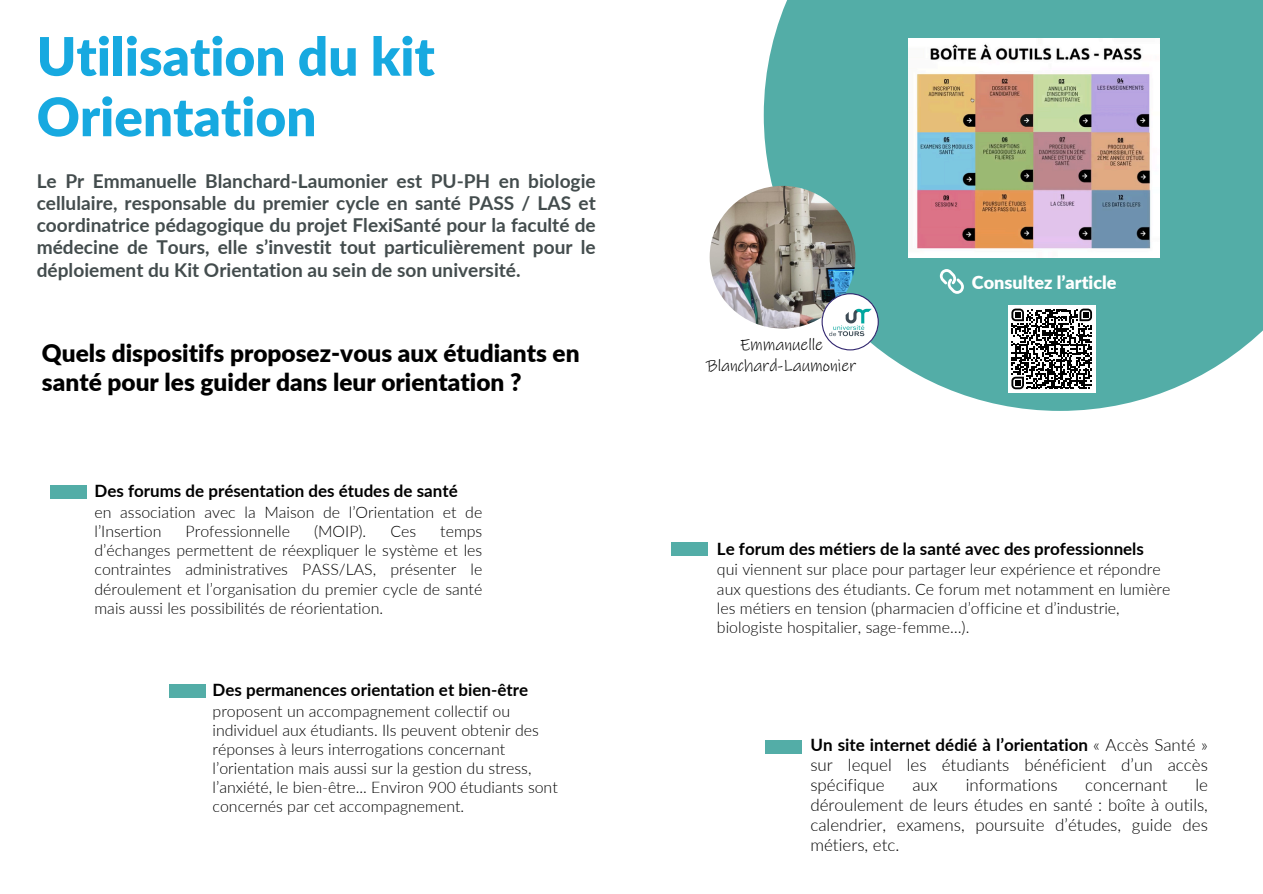
<style>
.page{position:relative;width:1263px;height:894px;background:#fff}
.page>*{position:absolute;margin:0;border:0;box-sizing:border-box;transform-origin:0 0}
.t1{font:900 53.1px/60.4px "Lato";color:#17a9e0}
.t2{font:900 24.45px/28.7px "Lato";color:#000}
.t3{font:700 19.05px/22.2px "Lato";color:#434c4d;text-align:justify}
.t4{font:900 18px "Lato";color:#fff}
.t5{font:300 16.95px/20px "Lato";color:#000;text-align:justify}
.t6{font:700 16.95px "Lato";color:#000}
.t7{font:16.95px "Ink Free";letter-spacing:-.005em;color:#000}
.t8{font:300 15.9px/19px "Lato";color:#000}
.s1{font-weight:700}
</style>
<div class="page">
<svg style="left:764px;top:0;width:499px;height:411px;fill:#53ada7"></svg>
<svg style="left:940px;top:269px;width:24px;height:25px"></svg>
<div style="left:50px;top:485px;width:36px;height:14px;background:#53ada7"></div>
<div style="left:169px;top:683px;width:36px;height:14px;background:#53ada7"></div>
<div style="left:672px;top:542px;width:36px;height:14px;background:#53ada7"></div>
<div style="left:765px;top:739px;width:36px;height:14px;background:#53ada7"></div>
<img style="left:909px;top:38px;width:251px;height:220px">
<img style="left:710px;top:186px;width:145px;height:142px;border-radius:50%">
<svg style="left:822px;top:293px;width:57px;height:57px"></svg>
<div style="left:1008px;top:305px;width:88px;height:88px;background:#fff"></div>
<svg style="left:1011px;top:308px;width:81px;height:81px"></svg>
<p class="t1" style="left:37px;top:25px;width:400px">Utilisation du kit<br>Orientation</p>
<p class="t3" style="left:37px;top:169px;width:560px">Le Pr Emmanuelle Blanchard-Laumonier est PU-PH en biologie cellulaire, responsable du premier cycle en santé PASS / LAS et coordinatrice pédagogique du projet FlexiSanté pour la faculté de médecine de Tours, elle s’investit tout particulièrement pour le déploiement du Kit Orientation au sein de son université.</p>
<p class="t2" style="left:42px;top:338px;width:539px">Quels dispositifs proposez-vous aux étudiants en santé pour les guider dans leur orientation ?</p>
<p class="t6" style="left:94px;top:480px;width:365px">Des forums de présentation des études de santé</p>
<p class="t8" style="left:94px;top:502px;width:389px">en association avec la Maison de l’Orientation et de l’Insertion</p>
<p class="t8" style="left:186px;top:521px;width:106px">Professionnelle</p>
<p class="t8" style="left:314px;top:521px;width:54px">(MOIP).</p>
<p class="t8" style="left:390px;top:521px;width:27px">Ces</p>
<p class="t8" style="left:94px;top:521px;width:389px;text-align:justify;text-indent:346px">temps d’échanges permettent de réexpliquer le système et les contraintes administratives PASS/LAS, présenter le déroulement et l’organisation du premier cycle de santé mais aussi les possibilités de réorientation.</p>
<p class="t6" style="left:213px;top:679px;width:317px">Des permanences orientation et bien-être</p>
<p class="t8" style="left:213px;top:700px;width:347px">proposent un accompagnement collectif ou individuel aux étudiants. Ils peuvent obtenir des réponses à leurs interrogations concernant l’orientation mais aussi sur la gestion du stress, l’anxiété, le bien-être... Environ 900 étudiants sont concernés par cet accompagnement.</p>
<p class="t7" style="left:740px;top:334px;width:84px">Emmanuelle</p>
<p class="t7" style="left:706px;top:355px;width:152px">Blanchard-Laumonier</p>
<h3 class="t4" style="left:972px;top:271px;width:146px">Consultez l’article</h3>
<p class="t6" style="left:717px;top:538px;width:428px">Le forum des métiers de la santé avec des professionnels</p>
<p class="t8" style="left:717px;top:559px;width:455px">qui viennent sur place pour partager leur expérience et répondre aux questions des étudiants. Ce forum met notamment en lumière les métiers en tension (pharmacien d’officine et d’industrie, biologiste hospitalier, sage-femme…).</p>
<p class="t5" style="left:810px;top:734px;width:399px"><span class="s1">Un site internet dédié à l’orientation</span> « Accès Santé » sur lequel les étudiants bénéficient d’un accès spécifique</p>
<p class="t5" style="left:810px;top:774px;width:399px;text-indent:385px">le déroulement de leurs études en santé : boîte à outils, calendrier, examens, poursuite d’études, guide des métiers, etc.</p>
<p class="t5" style="left:912px;top:774px;width:27px">aux</p>
<p class="t5" style="left:966px;top:774px;width:93px">informations</p>
<p class="t5" style="left:1085px;top:774px;width:84px">concernant</p>
</div>
